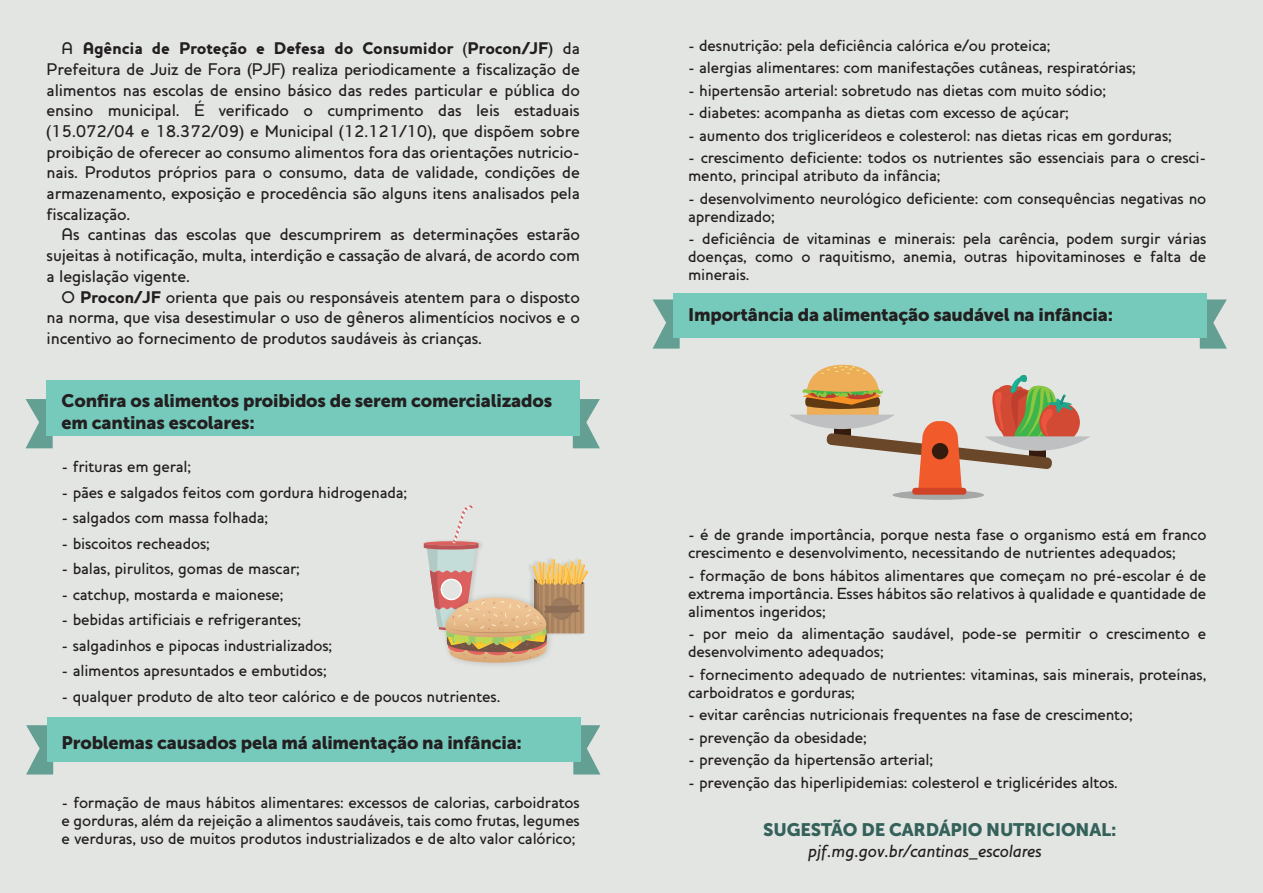
<style>
.page{position:relative;width:1263px;height:893px;background:#e3e5e3}
.page>*{position:absolute;margin:0;border:0;box-sizing:border-box;transform-origin:0 0}
.t1{font:18px/21.6px "Museo Sans 900";letter-spacing:-.01em;color:#231f20}
.t2{font:italic 500 18px "Houschka";color:#231f20}
.t3{font:18px "Museo Sans 900";letter-spacing:-.01em;color:#34615a}
.t4{font:500 17.25px/20.7px "Houschka";letter-spacing:-.01em;color:#231f20;text-align:justify}
.t5{font:500 16.5px/18px "Houschka";letter-spacing:-.01em;color:#231f20}
.s1{font-weight:900}
</style>
<div class="page">
<svg style="left:573px;top:399px;width:27px;height:49px"></svg>
<svg style="left:26px;top:399px;width:27px;height:49px"></svg>
<div style="left:47px;top:381px;width:533px;height:55px;background:#76cabb"></div>
<svg style="left:573px;top:725px;width:27px;height:49px"></svg>
<svg style="left:26px;top:725px;width:27px;height:49px"></svg>
<div style="left:47px;top:718px;width:533px;height:44px;background:#76cabb"></div>
<svg style="left:1200px;top:299px;width:27px;height:50px"></svg>
<svg style="left:653px;top:299px;width:27px;height:50px"></svg>
<div style="left:674px;top:293px;width:533px;height:45px;background:#76cabb"></div>
<svg style="left:424px;top:505px;width:164px;height:158px"></svg>
<svg style="left:790px;top:365px;width:300px;height:135px"></svg>
<div style="left:932px;top:443px;width:16px;height:16px;background:#341b0e;border-radius:50%"></div>
<div style="left:912px;top:488px;width:54px;height:7px;background:#d04327;border-radius:3px"></div>
<p class="t4" style="left:47px;top:38px;width:535px;text-indent:15px">A <span class="s1">Agência de Proteção e Defesa do Consumidor</span> (<span class="s1">Procon/JF</span>) da Prefeitura de Juiz de Fora (PJF) realiza periodicamente a fiscalização de alimentos nas escolas de ensino básico das redes particular e pública do ensino municipal. É verificado o cumprimento das leis estaduais (15.072/04 e 18.372/09) e Municipal (12.121/10), que dispõem sobre proibição de oferecer ao consumo alimentos fora das orientações nutricio&shy;nais. Produtos próprios para o consumo, data de validade, condições de armazenamento, exposição e procedência são alguns itens analisados pela fiscalização.</p>
<p class="t4" style="left:47px;top:224px;width:535px;text-indent:15px">As cantinas das escolas que descumprirem as determinações estarão sujeitas à notificação, multa, interdição e cassação de alvará, de acordo com a legislação vigente.</p>
<p class="t4" style="left:47px;top:286px;width:535px;text-indent:15px">O <span class="s1">Procon/JF</span> orienta que pais ou responsáveis atentem para o disposto na norma, que visa desestimular o uso de gêneros alimentícios nocivos e o incentivo ao fornecimento de produtos saudáveis às crianças.</p>
<p class="t1" style="left:62px;top:390px;width:492px">Confira os alimentos proibidos de serem comercializados em cantinas escolares:</p>
<p class="t5" style="left:62px;top:458px;width:131px">- frituras em geral;</p>
<p class="t5" style="left:62px;top:483px;width:347px">- pães e salgados feitos com gordura hidrogenada;</p>
<p class="t5" style="left:62px;top:509px;width:208px">- salgados com massa folhada;</p>
<p class="t5" style="left:62px;top:534px;width:150px">- biscoitos recheados;</p>
<p class="t5" style="left:62px;top:560px;width:240px">- balas, pirulitos, gomas de mascar;</p>
<p class="t5" style="left:62px;top:585px;width:223px">- catchup, mostarda e maionese;</p>
<p class="t5" style="left:62px;top:610px;width:241px">- bebidas artificiais e refrigerantes;</p>
<p class="t5" style="left:62px;top:636px;width:272px">- salgadinhos e pipocas industrializados;</p>
<p class="t5" style="left:62px;top:661px;width:267px">- alimentos apresuntados e embutidos;</p>
<p class="t5" style="left:62px;top:687px;width:440px">- qualquer produto de alto teor calórico e de poucos nutrientes.</p>
<p class="t1" style="left:62px;top:732px;width:462px">Problemas causados pela má alimentação na infância:</p>
<p class="t5" style="left:62px;top:794px;width:520px;text-align:justify">- formação de maus hábitos alimentares: excessos de calorias, carboidratos e gorduras, além da rejeição a alimentos saudáveis, tais como frutas, legumes e verduras, uso de muitos produtos industrializados e de alto valor calórico;</p>
<p class="t5" style="left:688px;top:36px;width:364px">- desnutrição: pela deficiência calórica e/ou proteica;</p>
<p class="t5" style="left:688px;top:59px;width:449px">- alergias alimentares: com manifestações cutâneas, respiratórias;</p>
<p class="t5" style="left:688px;top:81px;width:419px">- hipertensão arterial: sobretudo nas dietas com muito sódio;</p>
<p class="t5" style="left:688px;top:104px;width:382px">- diabetes: acompanha as dietas com excesso de açúcar;</p>
<p class="t5" style="left:688px;top:126px;width:485px">- aumento dos triglicerídeos e colesterol: nas dietas ricas em gorduras;</p>
<p class="t5" style="left:688px;top:149px;width:520px">- crescimento deficiente: todos os nutrientes são essenciais para o cresci&shy;mento, principal atributo da infância;</p>
<p class="t5" style="left:688px;top:189px;width:520px">- desenvolvimento neurológico deficiente: com consequências negativas no aprendizado;</p>
<p class="t5" style="left:688px;top:230px;width:520px;text-align:justify">- deficiência de vitaminas e minerais: pela carência, podem surgir várias doenças, como o raquitismo, anemia, outras hipovitaminoses e falta de minerais.</p>
<p class="t1" style="left:688px;top:304px;width:426px">Importância da alimentação saudável na infância:</p>
<p class="t5" style="left:688px;top:526px;width:520px">- é de grande importância, porque nesta fase o organismo está em franco crescimento e desenvolvimento, necessitando de nutrientes adequados;</p>
<p class="t5" style="left:688px;top:566px;width:520px;text-align:justify">- formação de bons hábitos alimentares que começam no pré-escolar é de extrema importância. Esses hábitos são relativos à qualidade e quantidade de alimentos ingeridos;</p>
<p class="t5" style="left:688px;top:625px;width:520px">- por meio da alimentação saudável, pode-se permitir o crescimento e desenvolvimento adequados;</p>
<p class="t5" style="left:688px;top:665px;width:520px">- fornecimento adequado de nutrientes: vitaminas, sais minerais, proteínas, carboidratos e gorduras;</p>
<p class="t5" style="left:688px;top:706px;width:446px">- evitar carências nutricionais frequentes na fase de crescimento;</p>
<p class="t5" style="left:688px;top:728px;width:180px">- prevenção da obesidade;</p>
<p class="t5" style="left:688px;top:751px;width:246px">- prevenção da hipertensão arterial;</p>
<p class="t5" style="left:688px;top:773px;width:431px">- prevenção das hiperlipidemias: colesterol e triglicérides altos.</p>
<p class="t3" style="left:763px;top:819px;width:355px">SUGESTÃO DE CARDÁPIO NUTRICIONAL:</p>
<p class="t2" style="left:808px;top:840px;width:235px">pjf.mg.gov.br/cantinas_escolares</p>
</div>
